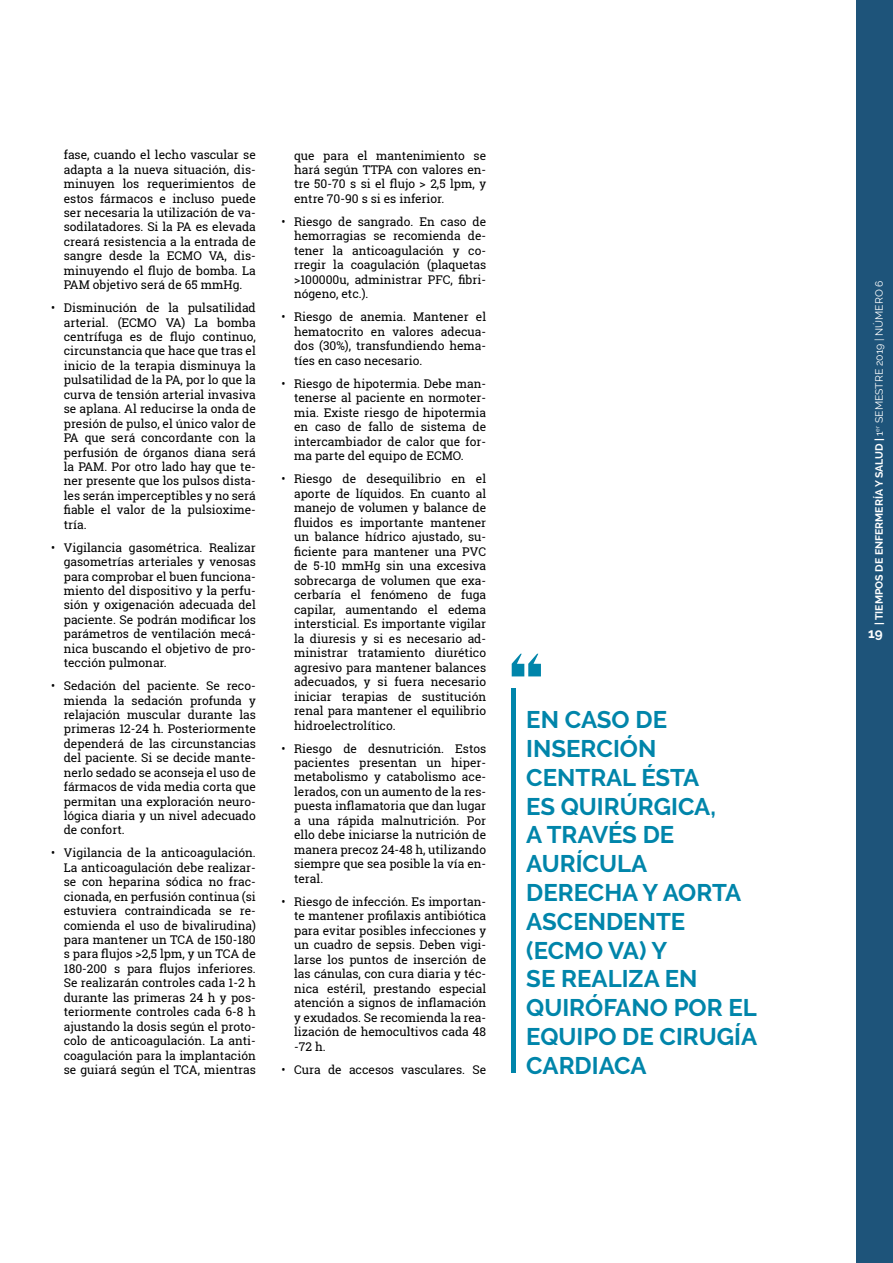
<style>
.page{position:relative;width:893px;height:1263px;background:#fff}
.page>*{position:absolute;margin:0;border:0;box-sizing:border-box;transform-origin:0 0}
.t1{font:700 24px/28.8px "Raleway";color:#0085aa}
.t2{font:700 13.5px "Raleway";color:#fff}
.t3{font:12px/14.4px "Roboto Slab";color:#000;text-align:justify}
.t4{font:700 10.5px "Raleway";color:#fff}
.s1{font-weight:400}
</style>
<div class="page">
<div style="left:856px;top:0;width:37px;height:1263px;background:#1e547a"></div>
<hr style="left:512px;top:688px;width:4px;height:384px;background:#0085aa">
<svg style="left:512px;top:654px;width:29px;height:22px"></svg>
<p class="t3" style="left:64px;top:147px;width:194px">fase, cuando el lecho vascular se adapta a la nueva situación, dis&shy;minuyen los requerimientos de estos fármacos e incluso puede ser necesaria la utilización de va&shy;sodilatadores. Si la PA es elevada creará resistencia a la entrada de sangre desde la ECMO VA, dis&shy;minuyendo el flujo de bomba. La PAM objetivo será de 65 mmHg.</p>
<p class="t3" style="left:64px;top:300px;width:194px;text-indent:-13px">• Disminución de la pulsatilidad arterial. (ECMO VA) La bomba centrífuga es de flujo continuo, circunstancia que hace que tras el inicio de la terapia disminuya la pulsatilidad de la PA, por lo que la curva de tensión arterial invasiva se aplana. Al reducirse la onda de presión de pulso, el único valor de PA que será concordante con la perfusión de órganos diana será la PAM. Por otro lado hay que te&shy;ner presente que los pulsos dista&shy;les serán imperceptibles y no será fiable el valor de la pulsioxime&shy;tría.</p>
<p class="t3" style="left:64px;top:540px;width:194px;text-indent:-13px">• Vigilancia gasométrica. Realizar gasometrías arteriales y venosas para comprobar el buen funciona&shy;miento del dispositivo y la perfu&shy;sión y oxigenación adecuada del paciente. Se podrán modificar los parámetros de ventilación mecá&shy;nica buscando el objetivo de pro&shy;tección pulmonar.</p>
<p class="t3" style="left:64px;top:678px;width:194px;text-indent:-13px">• Sedación del paciente. Se reco&shy;mienda la sedación profunda y relajación muscular durante las primeras 12-24 h. Posteriormente dependerá de las circunstancias del paciente. Si se decide mante&shy;nerlo sedado se aconseja el uso de fármacos de vida media corta que permitan una exploración neuro&shy;lógica diaria y un nivel adecuado de confort.</p>
<p class="t3" style="left:64px;top:845px;width:194px;text-indent:-13px">• Vigilancia de la anticoagulación.<br>La anticoagulación debe realizar&shy;se con heparina sódica no frac&shy;cionada, en perfusión continua (si estuviera contraindicada se re&shy;comienda el uso de bivalirudina) para mantener un TCA de 150-180 s para flujos &gt;2,5 lpm, y un TCA de 180-200 s para flujos inferiores.<br>Se realizarán controles cada 1-2 h durante las primeras 24 h y pos&shy;teriormente controles cada 6-8 h ajustando la dosis según el proto&shy;colo de anticoagulación. La anti&shy;coagulación para la implantación se guiará según el TCA, mientras</p>
<p class="t3" style="left:294px;top:148px;width:194px">que para el mantenimiento se hará según TTPA con valores en&shy;tre 50-70 s si el flujo &gt; 2,5 lpm, y entre 70-90 s si es inferior.</p>
<p class="t3" style="left:294px;top:214px;width:194px;text-indent:-13px">• Riesgo de sangrado. En caso de hemorragias se recomienda de&shy;tener la anticoagulación y co&shy;rregir la coagulación (plaquetas &gt;100000u, administrar PFC, fibri&shy;nógeno, etc.).</p>
<p class="t3" style="left:294px;top:309px;width:194px;text-indent:-13px">• Riesgo de anemia. Mantener el hematocrito en valores adecua&shy;dos (30%), transfundiendo hema&shy;tíes en caso necesario.</p>
<p class="t3" style="left:294px;top:376px;width:194px;text-indent:-13px">• Riesgo de hipotermia. Debe man&shy;tenerse al paciente en normoter&shy;mia. Existe riesgo de hipotermia en caso de fallo de sistema de intercambiador de calor que for&shy;ma parte del equipo de ECMO.</p>
<p class="t3" style="left:294px;top:471px;width:194px;text-indent:-13px">• Riesgo de desequilibrio en el aporte de líquidos. En cuanto al manejo de volumen y balance de fluidos es importante mantener un balance hídrico ajustado, su&shy;ficiente para mantener una PVC de 5-10 mmHg sin una excesiva sobrecarga de volumen que exa&shy;cerbaría el fenómeno de fuga capilar, aumentando el edema intersticial. Es importante vigilar la diuresis y si es necesario ad&shy;ministrar tratamiento diurético agresivo para mantener balances adecuados, y si fuera necesario iniciar terapias de sustitución renal para mantener el equilibrio hidroelectrolítico.</p>
<p class="t3" style="left:294px;top:740px;width:194px;text-indent:-13px">• Riesgo de desnutrición. Estos pacientes presentan un hiper&shy;metabolismo y catabolismo ace&shy;lerados, con un aumento de la res&shy;puesta inflamatoria que dan lugar a una rápida malnutrición. Por ello debe iniciarse la nutrición de manera precoz 24-48 h, utilizando siempre que sea posible la vía en&shy;teral.</p>
<p class="t3" style="left:294px;top:894px;width:194px;text-indent:-13px">• Riesgo de infección. Es importan&shy;te mantener profilaxis antibiótica para evitar posibles infecciones y un cuadro de sepsis. Deben vigi&shy;larse los puntos de inserción de las cánulas, con cura diaria y téc&shy;nica estéril, prestando especial atención a signos de inflamación y exudados. Se recomienda la rea&shy;lización de hemocultivos cada 48 -72 h.</p>
<p class="t3" style="left:281px;top:1062px;width:206px">• Cura de accesos vasculares. Se</p>
<h1 class="t1" style="left:526px;top:705px;width:232px">EN CASO DE<br>INSERCIÓN<br>CENTRAL ÉSTA<br>ES QUIRÚRGICA,<br>A TRAVÉS DE<br>AURÍCULA<br>DERECHA Y AORTA<br>ASCENDENTE (ECMO VA) Y<br>SE REALIZA EN<br>QUIRÓFANO POR EL<br>EQUIPO DE CIRUGÍA<br>CARDIACA</h1>
<p class="t4" style="left:873px;top:625px;width:346px;rotate:-90deg">| TIEMPOS DE ENFERMERÍA Y SALUD | <span class="s1">1</span><sup>er</sup> <span class="s1">SEMESTRE 2019 | NÚMERO 6</span></p>
<p class="t2" style="left:868px;top:625px;width:16px">19</p>
</div>
